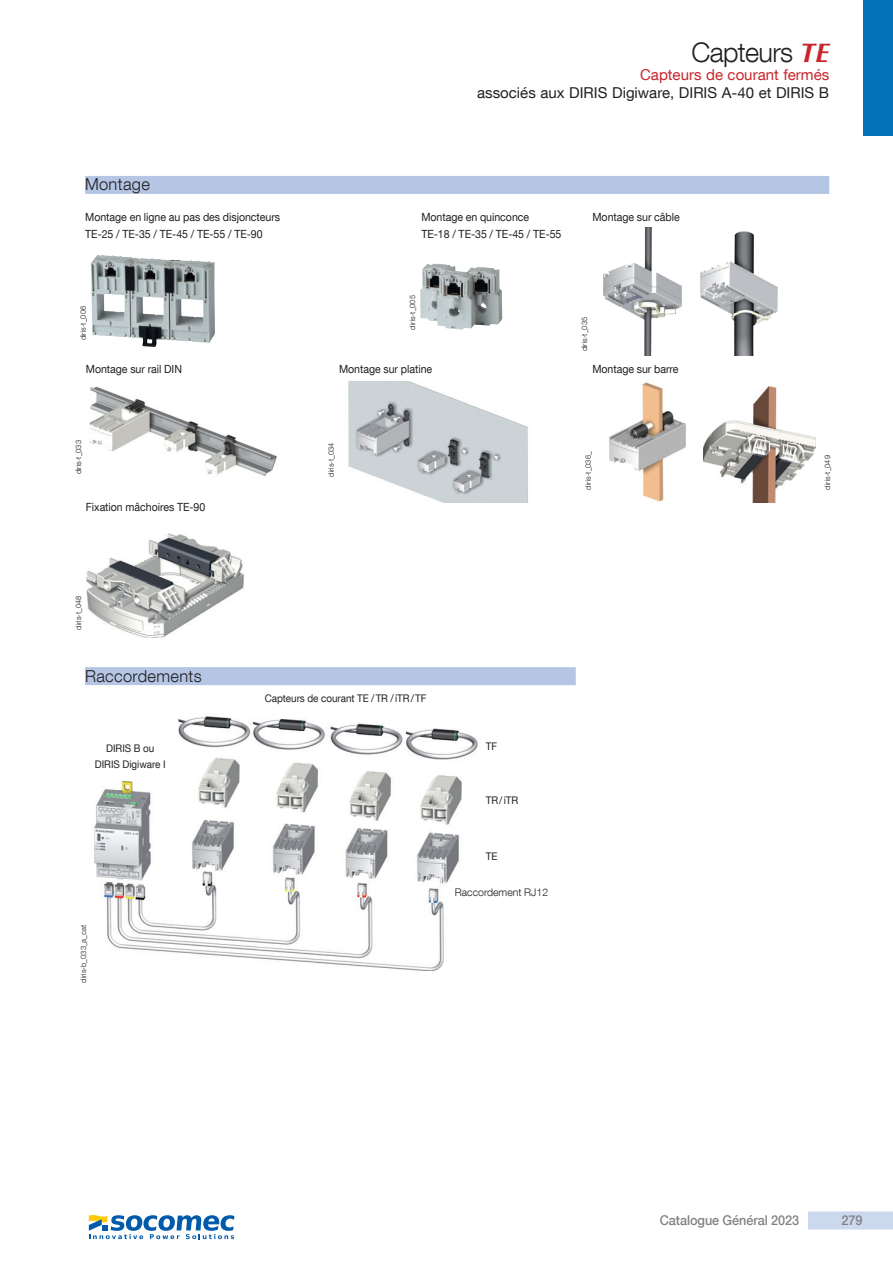
<style>
.page{position:relative;width:893px;height:1263px;background:#fff}
.page>*{position:absolute;margin:0;border:0;box-sizing:border-box;transform-origin:0 0}
.t1{font:300 27px "Helvetica Neue LT Com";letter-spacing:-.025em;color:#231f20}
.titre_Bandeau{font:300 16.5px "Helvetica Neue LT Com";letter-spacing:.02em;color:#231f20}
.t2{font:15px "Helvetica Neue LT Com";color:#231f20}
.t3{font:15px "Helvetica Neue LT Com";color:#c8242b}
.t4{font:500 13.5px "Helvetica Neue LT Com";letter-spacing:-.005em;color:#808285;scale:.94 1}
.TEXTE_ROMAN_7_5{font:11.25px "Helvetica Neue LT Com";letter-spacing:-.005em;color:#231f20;scale:.94 1}
.t5{font:10.5px/15.8px "Helvetica Neue LT Com";letter-spacing:-.005em;color:#231f20;text-align:center;scale:.94 1}
.texte_schéma_phot{font:300 10.5px "Helvetica Neue LT Com";color:#231f20}
.reference{font:300 7.5px "Helvetica Neue LT Com";color:#231f20}
.s1{font-family:"Optima LT Std";font-weight:700;font-style:italic;color:#c8242b}
</style>
<div class="page">
<div style="left:808px;top:1211px;width:85px;height:18px;background:#ccd8ed"></div>
<div style="left:863px;top:0;width:30px;height:136px;background:#0372bb"></div>
<div style="left:85px;top:176px;width:744px;height:18px;background:#b5c6e5"></div>
<div style="left:85px;top:667px;width:491px;height:18px;background:#b5c6e5"></div>
<img style="left:94px;top:716px;width:384px;height:255px">
<img style="left:89px;top:386px;width:188px;height:91px">
<img style="left:609px;top:382px;width:77px;height:120px">
<img style="left:348px;top:382px;width:180px;height:121px">
<img style="left:420px;top:264px;width:82px;height:66px">
<img style="left:603px;top:227px;width:175px;height:128px">
<img style="left:91px;top:255px;width:124px;height:92px">
<img style="left:704px;top:386px;width:112px;height:117px">
<img style="left:87px;top:533px;width:157px;height:104px">
<svg style="left:89px;top:1215px;width:145px;height:24px"></svg>
<p class="titre_Bandeau" style="left:85px;top:174px;width:66px">Montage</p>
<h1 class="t1" style="left:691px;top:36px;width:139px">Capteurs <span class="s1">TE</span></h1>
<h3 class="t3" style="left:640px;top:66px;width:191px">Capteurs de courant fermés</h3>
<h3 class="t2" style="left:477px;top:84px;width:353px">associés aux DIRIS Digiware, DIRIS A-40 et DIRIS B</h3>
<p class="TEXTE_ROMAN_7_5" style="left:85px;top:210px;width:209px">Montage en ligne au pas des disjoncteurs</p>
<p class="TEXTE_ROMAN_7_5" style="left:592px;top:210px;width:94px">Montage sur câble</p>
<p class="TEXTE_ROMAN_7_5" style="left:85px;top:227px;width:190px">TE-25 / TE-35 / TE-45 / TE-55 / TE-90</p>
<p class="TEXTE_ROMAN_7_5" style="left:421px;top:210px;width:116px">Montage en quinconce</p>
<p class="TEXTE_ROMAN_7_5" style="left:421px;top:227px;width:151px">TE-18 / TE-35 / TE-45 / TE-55</p>
<p class="reference" style="left:79px;top:340px;width:36px;rotate:-90deg">diris-t_006</p>
<p class="reference" style="left:408px;top:329px;width:36px;rotate:-90deg">diris-t_005</p>
<p class="reference" style="left:580px;top:351px;width:36px;rotate:-90deg">diris-t_035</p>
<p class="TEXTE_ROMAN_7_5" style="left:86px;top:362px;width:104px">Montage sur rail DIN</p>
<p class="TEXTE_ROMAN_7_5" style="left:339px;top:362px;width:101px">Montage sur platine</p>
<p class="TEXTE_ROMAN_7_5" style="left:592px;top:362px;width:93px">Montage sur barre</p>
<p class="reference" style="left:74px;top:474px;width:36px;rotate:-90deg">diris-t_033</p>
<p class="reference" style="left:584px;top:489px;width:40px;rotate:-90deg">diris-t_036_</p>
<p class="reference" style="left:327px;top:477px;width:36px;rotate:-90deg">diris-t_034</p>
<p class="TEXTE_ROMAN_7_5" style="left:86px;top:500px;width:129px">Fixation mâchoires TE-90</p>
<p class="reference" style="left:74px;top:630px;width:36px;rotate:-90deg">diris-t_048</p>
<p class="titre_Bandeau" style="left:85px;top:666px;width:118px">Raccordements</p>
<p class="t5" style="left:95px;top:740px;width:77px">DIRIS B ou<br>DIRIS Digiware I</p>
<p class="reference" style="left:79px;top:983px;width:59px;rotate:-90deg">diris-b_033_a_cat</p>
<p class="t5" style="left:265px;top:690px;width:174px">Capteurs de courant TE /TR /iTR/TF</p>
<p class="t5" style="left:486px;top:738px;width:14px">TF</p>
<p class="t5" style="left:486px;top:792px;width:36px">TR/iTR</p>
<p class="t5" style="left:486px;top:849px;width:14px">TE</p>
<p class="texte_schéma_phot" style="left:455px;top:886px;width:95px">Raccordement RJ12</p>
<p class="reference" style="left:823px;top:489px;width:36px;rotate:-90deg">diris-t_049</p>
<p class="t4" style="left:660px;top:1212px;width:150px">Catalogue Général 2023</p>
<p class="t4" style="left:841px;top:1212px;width:24px">279</p>
</div>
